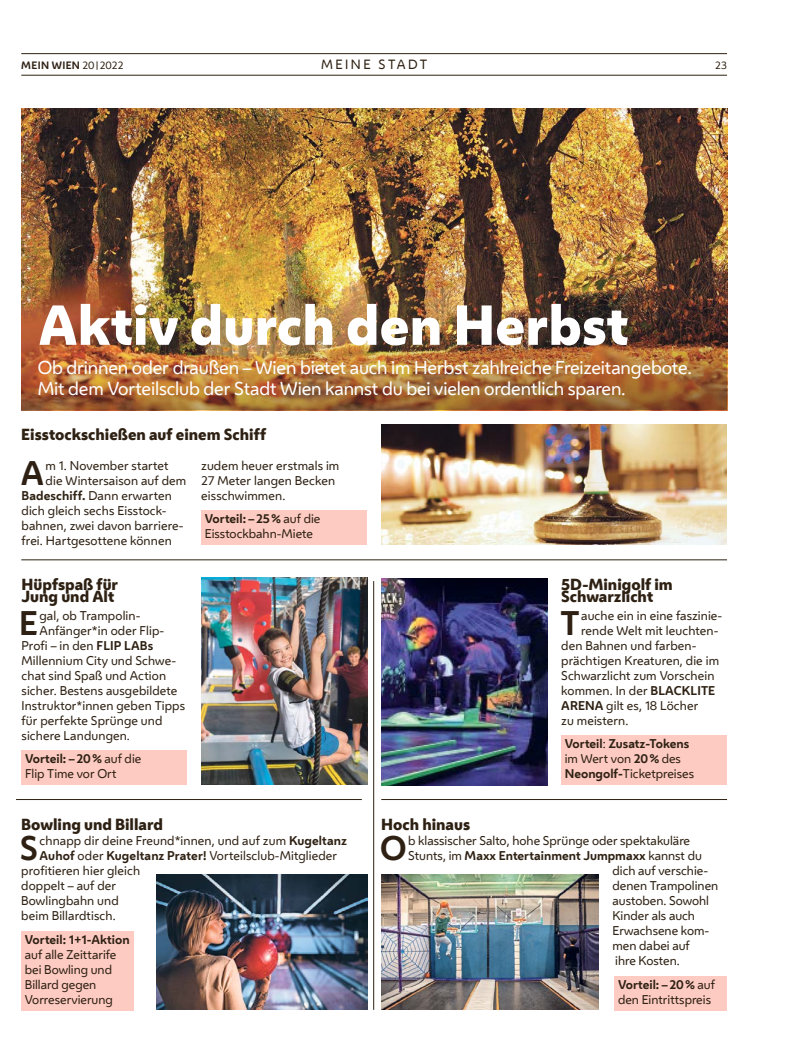
<style>
.page{position:relative;width:798px;height:1063px;background:#fff}
.page>*{position:absolute;margin:0;border:0;box-sizing:border-box;transform-origin:0 0}
.HL_Header_45pt{font:800 52.5px "Wiener Melange";color:#fff}
.FT_FT_Initial2{font:700 31.88px "Wiener Melange";color:#2e2113}
.HL_VS_14pt{font:17.5px/21px "Wiener Melange";letter-spacing:-.01em;color:#fff}
.HL_Header_12pt{font:800 15px/12.5px "Wiener Melange";color:#2e2113}
.t1{font:12.5px "Wiener Melange";color:#2e2113}
.FT_FT_Initial2-2{font:11.88px/15px "Wiener Melange";letter-spacing:.01em;color:#2e2113}
.Spalte_Infobox_VC_hinterlegt{font:11.88px/15px "Wiener Melange";color:#2e2113}
.Spalte_Infobox_VC_hinterlegt-2{font:700 11.88px/15px "Wiener Melange";color:#2e2113}
.FT_FT_Initial2-3{font:700 11.88px "Wiener Melange";color:#2e2113}
.t2{font:700 10px "Wiener Melange";letter-spacing:.035em;color:#2e2113}
.t3{font:10px "Wiener Melange";color:#2e2113}
.s1{font-weight:400}
.s2{font-weight:400;font-size:7.5px}
.s3{font-weight:700}
</style>
<div class="page">
<hr style="left:21px;top:75px;width:705px;height:1px;background:#2e2113">
<hr style="left:21px;top:53px;width:705px;height:1px;background:#2e2113">
<img style="left:21px;top:109px;width:705px;height:180px">
<img style="left:21px;top:289px;width:705px;height:121px">
<div style="left:22px;top:750px;width:165px;height:34px;background:#fecbc3"></div>
<div style="left:561px;top:735px;width:165px;height:49px;background:#fecbc3"></div>
<img style="left:201px;top:578px;width:166px;height:207px">
<img style="left:381px;top:579px;width:166px;height:207px">
<img style="left:381px;top:875px;width:217px;height:135px">
<img style="left:381px;top:425px;width:345px;height:119px">
<hr style="left:21px;top:560px;width:705px;height:1px;background:#2e2113">
<hr style="left:381px;top:799px;width:345px;height:1px;background:#2e2113">
<hr style="left:16px;top:799px;width:346px;height:1px;background:#2e2113">
<hr style="left:373px;top:581px;width:1px;height:429px;background:#2e2113">
<div style="left:614px;top:976px;width:112px;height:35px;background:#fecbc3"></div>
<img style="left:156px;top:875px;width:211px;height:135px">
<div style="left:21px;top:931px;width:113px;height:80px;background:#fecbc3"></div>
<div style="left:201px;top:510px;width:166px;height:34px;background:#fecbc3"></div>
<p class="t2" style="left:21px;top:57px;width:104px">MEIN WIEN <span class="s1">20</span><span class="s2">|</span><span class="s1">2022</span></p>
<p class="t1" style="left:321px;top:55px;width:24px">Meine</p>
<p class="t1" style="left:378px;top:55px;width:21px">Stadt</p>
<p class="t3" style="left:715px;top:58px;width:13px">23</p>
<h1 class="HL_Header_45pt" style="left:38px;top:289px;width:591px">Aktiv durch den Herbst</h1>
<p class="HL_VS_14pt" style="left:38px;top:356px;width:655px">Ob drinnen oder draußen – Wien bietet auch im Herbst zahlreiche Freizeitangebote.<br>Mit dem Vorteilsclub der Stadt Wien kannst du bei vielen ordentlich sparen.</p>
<h1 class="HL_Header_12pt" style="left:21px;top:428px;width:246px">Eisstockschießen auf einem Schiff</h1>
<p class="FT_FT_Initial2" style="left:21px;top:446px;width:25px">A</p>
<p class="FT_FT_Initial2-2" style="left:46px;top:457px;width:124px">m 1. November startet</p>
<p class="FT_FT_Initial2-2" style="left:46px;top:472px;width:142px">die Wintersaison auf dem</p>
<p class="FT_FT_Initial2-2" style="left:22px;top:487px;width:152px"><span class="s3">Badeschiff.</span> Dann erwarten</p>
<p class="FT_FT_Initial2-2" style="left:22px;top:502px;width:147px">dich gleich sechs Eisstock-</p>
<p class="FT_FT_Initial2-2" style="left:22px;top:517px;width:163px">bahnen, zwei davon barriere-</p>
<p class="FT_FT_Initial2-2" style="left:22px;top:532px;width:152px">frei. Hartgesottene können</p>
<h1 class="HL_Header_12pt" style="left:22px;top:578px;width:98px">Hüpfspaß für<br>Jung und Alt</h1>
<p class="FT_FT_Initial2" style="left:19px;top:596px;width:20px">E</p>
<p class="FT_FT_Initial2-2" style="left:40px;top:607px;width:102px">gal, ob Trampolin-</p>
<p class="FT_FT_Initial2-2" style="left:40px;top:622px;width:126px">Anfänger*in oder Flip-</p>
<p class="FT_FT_Initial2-2" style="left:22px;top:637px;width:133px">Profi – in den <span class="s3">FLIP LABs</span></p>
<p class="FT_FT_Initial2-2" style="left:22px;top:652px;width:156px">Millennium City und Schwe-</p>
<p class="FT_FT_Initial2-2" style="left:22px;top:667px;width:146px">chat sind Spaß und Action</p>
<p class="FT_FT_Initial2-2" style="left:22px;top:682px;width:157px">sicher. Bestens ausgebildete</p>
<p class="FT_FT_Initial2-2" style="left:22px;top:697px;width:165px">Instruktor*innen geben Tipps</p>
<p class="FT_FT_Initial2-2" style="left:22px;top:712px;width:142px">für perfekte Sprünge und</p>
<p class="FT_FT_Initial2-2" style="left:22px;top:727px;width:110px">sichere Landungen.</p>
<p class="Spalte_Infobox_VC_hinterlegt" style="left:25px;top:750px;width:118px"><span class="s3">Vorteil: –20%</span> auf die<br>Flip Time vor Ort</p>
<p class="FT_FT_Initial2-2" style="left:201px;top:457px;width:140px">zudem heuer erstmals im<br>27 Meter langen Becken eisschwimmen.</p>
<p class="Spalte_Infobox_VC_hinterlegt" style="left:205px;top:510px;width:117px"><span class="s3">Vorteil: –25%</span> auf die<br>Eisstockbahn-Miete</p>
<h1 class="HL_Header_12pt" style="left:21px;top:818px;width:143px">Bowling und Billard</h1>
<p class="FT_FT_Initial2" style="left:20px;top:821px;width:20px">S</p>
<p class="FT_FT_Initial2-2" style="left:40px;top:832px;width:309px">chnapp dir deine Freund*innen, und auf zum <span class="s3">Kugeltanz</span></p>
<p class="FT_FT_Initial2-2" style="left:40px;top:847px;width:299px"><span class="s3">Auhof</span> oder <span class="s3">Kugeltanz Prater!</span> Vorteilsclub-Mitglieder</p>
<p class="FT_FT_Initial2-2" style="left:21px;top:862px;width:120px">profitieren hier gleich</p>
<p class="FT_FT_Initial2-2" style="left:21px;top:877px;width:96px">doppelt – auf der</p>
<p class="FT_FT_Initial2-2" style="left:21px;top:892px;width:99px">Bowlingbahn und</p>
<p class="FT_FT_Initial2-2" style="left:21px;top:907px;width:96px">beim Billardtisch.</p>
<p class="Spalte_Infobox_VC_hinterlegt" style="left:25px;top:932px;width:106px"><span class="s3">Vorteil: 1+1-Aktion </span>auf alle Zeittarife bei Bowling und<br>Billard gegen<br>Vorreservierung</p>
<h1 class="HL_Header_12pt" style="left:561px;top:578px;width:113px">5D-Minigolf im<br>Schwarzlicht</h1>
<p class="FT_FT_Initial2" style="left:560px;top:596px;width:21px">T</p>
<p class="FT_FT_Initial2-2" style="left:581px;top:607px;width:142px">auche ein in eine faszinie-</p>
<p class="FT_FT_Initial2-2" style="left:581px;top:622px;width:139px">rende Welt mit leuchten-</p>
<p class="FT_FT_Initial2-2" style="left:561px;top:637px;width:137px">den Bahnen und farben-</p>
<p class="FT_FT_Initial2-2" style="left:561px;top:652px;width:159px">prächtigen Kreaturen, die im</p>
<p class="FT_FT_Initial2-2" style="left:561px;top:667px;width:155px">Schwarzlicht zum Vorschein</p>
<p class="FT_FT_Initial2-2" style="left:561px;top:682px;width:155px">kommen. In der <span class="s3">BLACKLITE</span></p>
<p class="FT_FT_Initial2-2" style="left:561px;top:697px;width:138px"><span class="s3">ARENA</span> gilt es, 18 Löcher</p>
<p class="FT_FT_Initial2-2" style="left:561px;top:712px;width:69px">zu meistern.</p>
<p class="Spalte_Infobox_VC_hinterlegt-2" style="left:564px;top:735px;width:131px">Vorteil<span class="s1">:</span> Zusatz-Tokens <span class="s1">im Wert von</span> 20% <span class="s1">des<br></span>Neongolf-<span class="s1">Ticketpreises</span></p>
<h1 class="HL_Header_12pt" style="left:381px;top:818px;width:90px">Hoch hinaus</h1>
<p class="FT_FT_Initial2" style="left:380px;top:821px;width:28px">O</p>
<p class="FT_FT_Initial2-2" style="left:408px;top:832px;width:283px">b klassischer Salto, hohe Sprünge oder spektakuläre</p>
<p class="FT_FT_Initial2-3" style="left:408px;top:845px;width:295px"><span class="s1">Stunts, im</span> Maxx Entertainment Jumpmaxx <span class="s1">kannst du</span></p>
<p class="FT_FT_Initial2-2" style="left:612px;top:862px;width:97px">dich auf verschie-</p>
<p class="FT_FT_Initial2-2" style="left:612px;top:877px;width:107px">denen Trampolinen</p>
<p class="FT_FT_Initial2-2" style="left:612px;top:892px;width:98px">austoben. Sowohl</p>
<p class="FT_FT_Initial2-2" style="left:612px;top:907px;width:84px">Kinder als auch</p>
<p class="FT_FT_Initial2-2" style="left:612px;top:922px;width:98px">Erwachsene kom-</p>
<p class="FT_FT_Initial2-2" style="left:612px;top:937px;width:79px">men dabei auf</p>
<p class="FT_FT_Initial2-2" style="left:615px;top:952px;width:66px">ihre Kosten.</p>
<p class="Spalte_Infobox_VC_hinterlegt" style="left:617px;top:977px;width:98px"><span class="s3">Vorteil: –20%</span> auf den Eintrittspreis</p>
</div>
